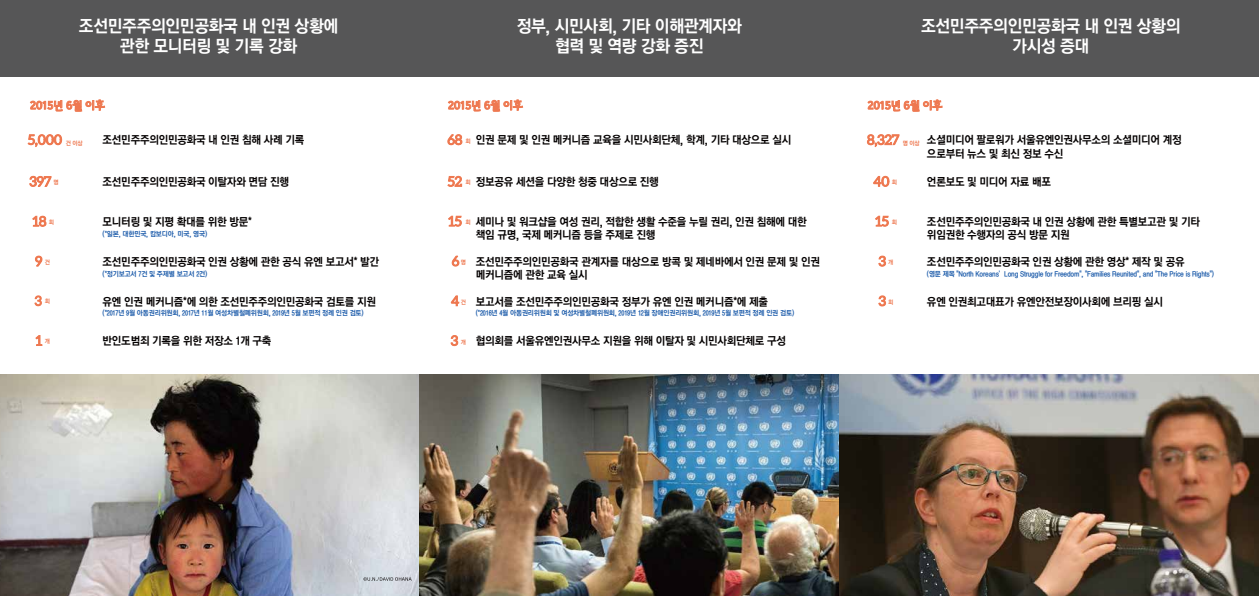
<style>
.page{position:relative;width:1259px;height:596px;background:#fff}
.page>*{position:absolute;margin:0;border:0;box-sizing:border-box;transform-origin:0 0}
.t1{font:17px/20.4px "YGO550";letter-spacing:-.025em;color:#fff;text-align:center}
.t2{font:11px/13.2px "YGO550";letter-spacing:-.025em;color:#040000}
.t3{font:700 11px "Binggrae Taom";letter-spacing:-.025em;color:#ee7850}
.t4{font:7px "YGO550";letter-spacing:-.025em;color:#1d5caa}
.t5{font:6px "YGO550";color:#ee7850}
.s1{font-size:6px;color:#ee7850}
</style>
<div class="page">
<div style="left:0;top:0;width:420px;height:77px;background:#565657"></div>
<img style="left:0;top:374px;width:1259px;height:221px">
<svg style="left:363px;top:577px;width:49px;height:3px"></svg>
<div style="left:419px;top:0;width:420px;height:77px;background:#565657"></div>
<div style="left:839px;top:0;width:420px;height:77px;background:#565657"></div>
<svg style="left:1220px;top:529px;width:31px;height:4px"></svg>
<svg style="left:867px;top:99px;width:75px;height:12px"></svg>
<svg style="left:867px;top:134px;width:33px;height:13px"></svg>
<svg style="left:873px;top:175px;width:17px;height:12px"></svg>
<svg style="left:875px;top:215px;width:14px;height:12px"></svg>
<svg style="left:878px;top:255px;width:8px;height:12px"></svg>
<svg style="left:878px;top:295px;width:8px;height:11px"></svg>
<svg style="left:448px;top:99px;width:75px;height:12px"></svg>
<svg style="left:447px;top:134px;width:15px;height:11px"></svg>
<svg style="left:447px;top:175px;width:15px;height:12px"></svg>
<svg style="left:448px;top:215px;width:14px;height:12px"></svg>
<svg style="left:451px;top:255px;width:8px;height:12px"></svg>
<svg style="left:450px;top:335px;width:8px;height:11px"></svg>
<svg style="left:450px;top:295px;width:9px;height:12px"></svg>
<svg style="left:30px;top:99px;width:75px;height:12px"></svg>
<svg style="left:27px;top:134px;width:35px;height:13px"></svg>
<svg style="left:29px;top:175px;width:23px;height:12px"></svg>
<svg style="left:32px;top:215px;width:15px;height:12px"></svg>
<svg style="left:35px;top:255px;width:8px;height:11px"></svg>
<svg style="left:35px;top:335px;width:8px;height:11px"></svg>
<svg style="left:34px;top:295px;width:8px;height:11px"></svg>
<h1 class="t1" style="left:79px;top:17px;width:261px">조선민주주의인민공화국 내 인권 상황에 관한 모니터링 및 기록 강화</h1>
<h1 class="t1" style="left:517px;top:17px;width:227px">정부, 시민사회, 기타 이해관계자와 협력 및 역량 강화 증진</h1>
<h1 class="t1" style="left:921px;top:17px;width:261px">조선민주주의인민공화국 내 인권 상황의 가시성 증대</h1>
<p class="t3" style="left:30px;top:98px;width:77px">2015년 6월 이후</p>
<p class="t5" style="left:66px;top:140px;width:19px">건 이상</p>
<p class="t2" style="left:103px;top:134px;width:203px">조선민주주의인민공화국 내 인권 침해 사례 기록</p>
<p class="t5" style="left:54px;top:179px;width:7px">명</p>
<p class="t2" style="left:103px;top:176px;width:188px">조선민주주의인민공화국 이탈자와 면담 진행</p>
<p class="t5" style="left:49px;top:219px;width:7px">회</p>
<p class="t2" style="left:103px;top:216px;width:151px">모니터링 및 지평 확대를 위한 방문*</p>
<p class="t4" style="left:103px;top:230px;width:106px">(*일본, 대한민국, 캄보디아, 미국, 영국)</p>
<p class="t5" style="left:45px;top:259px;width:7px">건</p>
<p class="t2" style="left:103px;top:255px;width:278px">조선민주주의인민공화국 인권 상황에 관한 공식 유엔 보고서* 발간</p>
<p class="t4" style="left:103px;top:270px;width:106px">(*정기보고서 7건 및 주제별 보고서 2건)</p>
<p class="t5" style="left:45px;top:298px;width:7px">회</p>
<p class="t2" style="left:103px;top:295px;width:275px">유엔 인권 메커니즘*에 의한 조선민주주의인민공화국 검토를 지원</p>
<p class="t4" style="left:103px;top:309px;width:263px">(*2017년 9월 아동권리위원회, 2017년 11월 여성차별철폐위원회, 2019년 5월 보편적 정례 인권 검토)</p>
<p class="t3" style="left:448px;top:98px;width:77px">2015년 6월 이후</p>
<p class="t2" style="left:465px;top:134px;width:327px"><span class="s1">회</span> 인권 문제 및 인권 메커니즘 교육을 시민사회단체, 학계, 기타 대상으로 실시</p>
<p class="t2" style="left:465px;top:176px;width:195px"><span class="s1">회</span> 정보공유 세션을 다양한 청중 대상으로 진행</p>
<p class="t2" style="left:476px;top:216px;width:332px">세미나 및 워크샵을 여성 권리, 적합한 생활 수준을 누릴 권리, 인권 침해에 대한 책임 규명, 국제 메커니즘 등을 주제로 진행</p>
<p class="t5" style="left:465px;top:219px;width:7px">회</p>
<p class="t5" style="left:461px;top:259px;width:7px">명</p>
<p class="t5" style="left:461px;top:299px;width:7px">건</p>
<p class="t2" style="left:476px;top:255px;width:346px">조선민주주의인민공화국 관계자를 대상으로 방콕 및 제네바에서 인권 문제 및 인권 메커니즘에 관한 교육 실시</p>
<p class="t2" style="left:476px;top:295px;width:294px">보고서를 조선민주주의인민공화국 정부가 유엔 인권 메커니즘*에 제출</p>
<p class="t4" style="left:476px;top:309px;width:320px">(*2016년 4월 아동권리위원회 및 여성차별철폐위원회, 2019년 12월 장애인권리위원회, 2019년 5월 보편적 정례 인권 검토)</p>
<p class="t3" style="left:867px;top:98px;width:77px">2015년 6월 이후</p>
<p class="t2" style="left:927px;top:134px;width:256px">소셜미디어 팔로워가 서울유엔인권사무소의 소셜미디어 계정 으로부터 뉴스 및 최신 정보 수신</p>
<p class="t5" style="left:903px;top:140px;width:19px">명 이상</p>
<p class="t5" style="left:892px;top:179px;width:7px">회</p>
<p class="t2" style="left:927px;top:176px;width:126px">언론보도 및 미디어 자료 배포</p>
<p class="t2" style="left:927px;top:216px;width:274px">조선민주주의인민공화국 내 인권 상황에 관한 특별보고관 및 기타 위임권한 수행자의 공식 방문 지원</p>
<p class="t5" style="left:892px;top:219px;width:7px">회</p>
<p class="t2" style="left:927px;top:255px;width:259px">조선민주주의인민공화국 인권 상황에 관한 영상* 제작 및 공유</p>
<p class="t4" style="left:927px;top:270px;width:288px">(영문 제목 "North Koreans’Long Struggle for Freedom", "Families Reunited", and "The Price is Rights")</p>
<p class="t5" style="left:888px;top:259px;width:7px">개</p>
<p class="t5" style="left:888px;top:299px;width:7px">회</p>
<p class="t2" style="left:927px;top:295px;width:238px">유엔 인권최고대표가 유엔안전보장이사회에 브리핑 실시</p>
<p class="t5" style="left:45px;top:338px;width:7px">개</p>
<p class="t2" style="left:103px;top:335px;width:170px">반인도범죄 기록을 위한 저장소 1개 구축</p>
<p class="t2" style="left:461px;top:335px;width:327px"><span class="s1">개</span> 협의회를 서울유엔인권사무소 지원을 위해 이탈자 및 시민사회단체로 구성</p>
</div>
